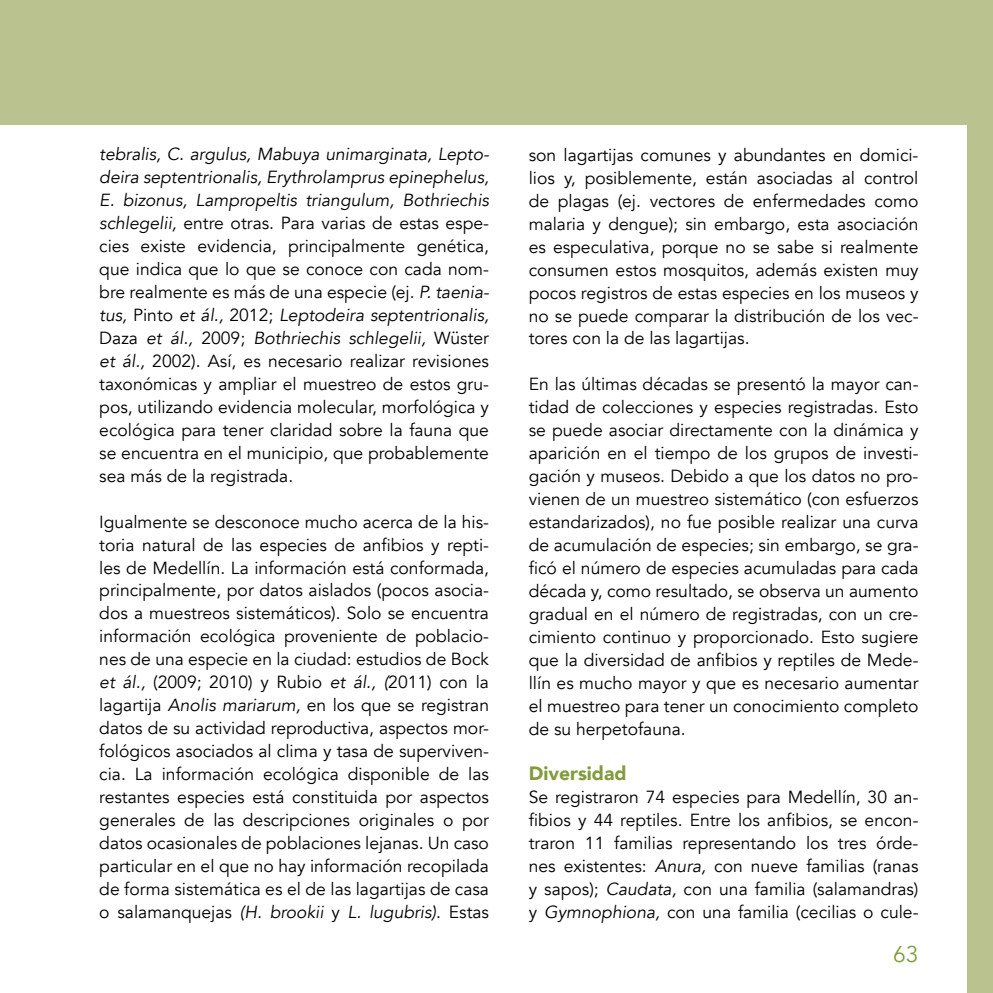
<style>
.page{position:relative;width:993px;height:993px;background:#fff}
.page>*{position:absolute;margin:0;border:0;box-sizing:border-box;transform-origin:0 0}
.t1{font:22.75px "Avenir";color:#829c3c}
.t2{font:900 19.25px "Avenir";color:#829c3c}
.t3{font:17.5px/22.9px "Avenir";color:#000;text-align:justify}
.s1{font-style:italic}
</style>
<div class="page">
<div style="left:0;top:0;width:992px;height:124px;background:#bac390"></div>
<div style="left:966px;top:0;width:26px;height:992px;background:#bac390"></div>
<p class="t3" style="left:99px;top:143px;width:391px"><span class="s1">tebralis, C. argulus, Mabuya unimarginata, Lepto&shy;deira septentrionalis, Erythrolamprus epinephelus, E. bizonus, Lampropeltis triangulum, Bothriechis schlegelii,</span> entre otras. Para varias de estas espe&shy;cies existe evidencia, principalmente genética, que indica que lo que se conoce con cada nom&shy;bre realmente es más de una especie (ej. <span class="s1">P. taenia&shy;tus,</span> Pinto <span class="s1">et ál.,</span> 2012; <span class="s1">Leptodeira septentrionalis, </span>Daza <span class="s1">et ál.,</span> 2009; <span class="s1">Bothriechis schlegelii,</span> Wüster <span class="s1">et ál.,</span> 2002). Así, es necesario realizar revisiones taxonómicas y ampliar el muestreo de estos gru&shy;pos, utilizando evidencia molecular, morfológica y ecológica para tener claridad sobre la fauna que se encuentra en el municipio, que probablemente sea más de la registrada.</p>
<p class="t3" style="left:99px;top:510px;width:391px">Igualmente se desconoce mucho acerca de la his&shy;toria natural de las especies de anfibios y repti&shy;les de Medellín. La información está conformada, principalmente, por datos aislados (pocos asocia&shy;dos a muestreos sistemáticos). Solo se encuentra información ecológica proveniente de poblacio&shy;nes de una especie en la ciudad: estudios de Bock <span class="s1">et ál.,</span> (2009; 2010) y Rubio <span class="s1">et ál., (</span>2011) con la lagartija <span class="s1">Anolis mariarum,</span> en los que se registran datos de su actividad reproductiva, aspectos mor&shy;fológicos asociados al clima y tasa de superviven&shy;cia. La información ecológica disponible de las restantes especies está constituida por aspectos generales de las descripciones originales o por datos ocasionales de poblaciones lejanas. Un caso particular en el que no hay información recopilada de forma sistemática es el de las lagartijas de casa o salamanquejas <span class="s1">(H. brookii</span> y <span class="s1">L. lugubris)</span>. Estas</p>
<p class="t3" style="left:528px;top:144px;width:391px">son lagartijas comunes y abundantes en domici&shy;lios y, posiblemente, están asociadas al control de plagas (ej. vectores de enfermedades como malaria y dengue); sin embargo, esta asociación es especulativa, porque no se sabe si realmente consumen estos mosquitos, además existen muy pocos registros de estas especies en los museos y no se puede comparar la distribución de los vec&shy;tores con la de las lagartijas.</p>
<p class="t3" style="left:528px;top:373px;width:391px">En las últimas décadas se presentó la mayor can&shy;tidad de colecciones y especies registradas. Esto se puede asociar directamente con la dinámica y aparición en el tiempo de los grupos de investi&shy;gación y museos. Debido a que los datos no pro&shy;vienen de un muestreo sistemático (con esfuerzos estandarizados), no fue posible realizar una curva de acumulación de especies; sin embargo, se gra&shy;ficó el número de especies acumuladas para cada década y, como resultado, se observa un aumento gradual en el número de registradas, con un cre&shy;cimiento continuo y proporcionado. Esto sugiere que la diversidad de anfibios y reptiles de Mede&shy;llín es mucho mayor y que es necesario aumentar el muestreo para tener un conocimiento completo de su herpetofauna.</p>
<p class="t2" style="left:528px;top:757px;width:99px">Diversidad</p>
<p class="t3" style="left:528px;top:785px;width:391px">Se registraron 74 especies para Medellín, 30 an&shy;fibios y 44 reptiles. Entre los anfibios, se encon&shy;traron 11 familias representando los tres órde&shy;nes existentes: <span class="s1">Anura,</span> con nueve familias (ranas y sapos); <span class="s1">Caudata,</span> con una familia (salamandras) y <span class="s1">Gymnophiona,</span> con una familia (cecilias o cule-</p>
<h1 class="t1" style="left:892px;top:940px;width:27px">63</h1>
</div>
